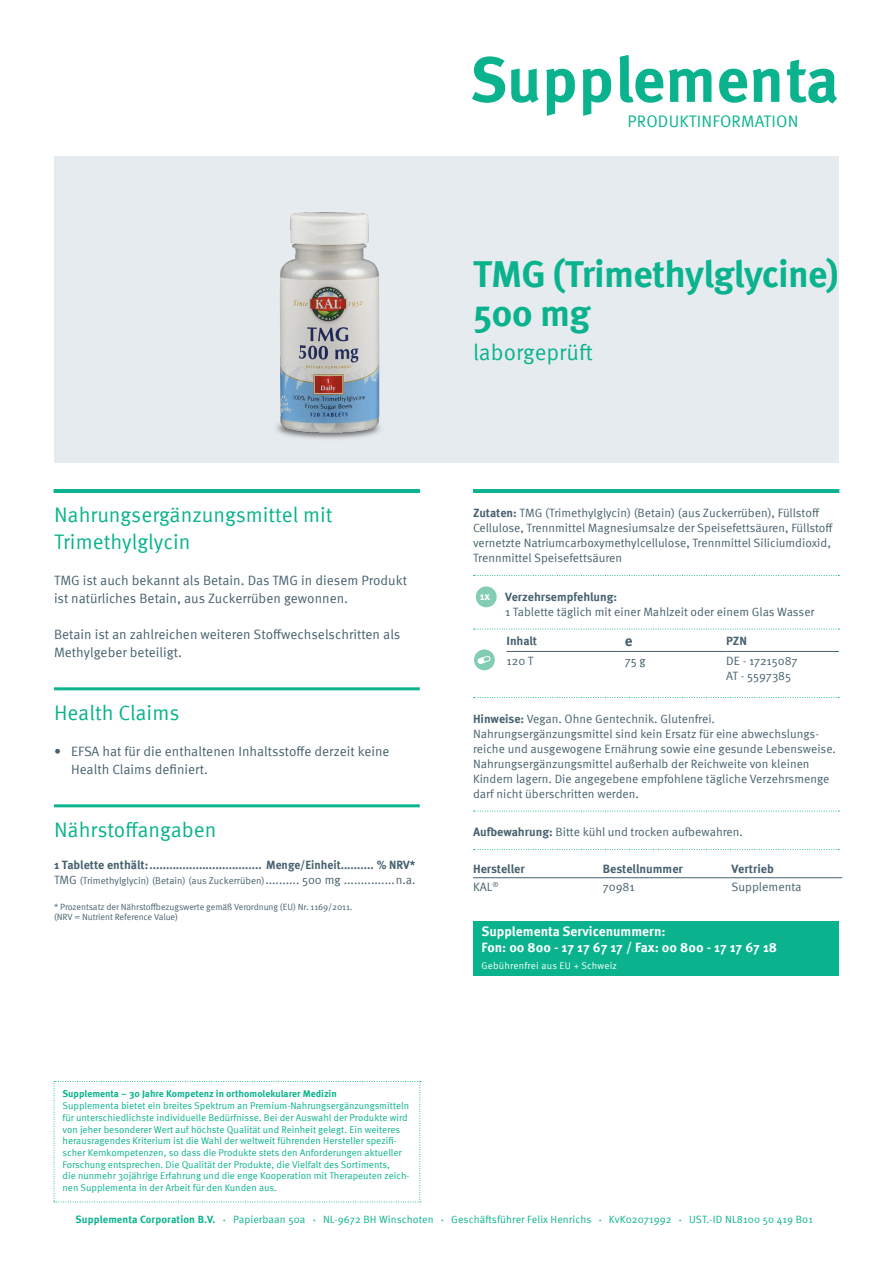
<style>
.page{position:relative;width:893px;height:1263px;background:#fff}
.page>*{position:absolute;margin:0;border:0;box-sizing:border-box;transform-origin:0 0}
.Produkt_Titel{font:700 63.45px "Meta Pro";color:#0ab38d}
.Produkt_Titel-2{font:700 37.5px/39px "Meta Pro";letter-spacing:-.02em;color:#0ab38d}
.Produkt_Subline{font:22.5px "Meta Pro";color:#0ab38d}
.Headline-Grün{font:21px/27px "Meta Pro";color:#0ab38d}
.t1{font:16.65px "Meta Pro";letter-spacing:.01em;color:#0ab38d}
.Nährstoffangaben{font:700 15px "Meta Pro";color:#46616e}
.Fließtext{font:13.5px/18px "Meta Pro";color:#46616e}
.Servicenummern{font:700 13.5px/16.2px "Meta Pro";color:#fff}
.Nährstoffangaben-2{font:700 12.15px "Meta Pro";color:#46616e}
.Nährstoffangaben-3{font:12.15px "Meta Pro";color:#46616e}
.Fließtext_klein{font:12.15px "Meta Pro";letter-spacing:-.005em;color:#46616e}
.Fließtext_klein_mit{font:12px/15px "Meta Pro";color:#46616e}
.Nährstoffangaben-4{font:700 12px "Meta Pro";color:#46616e}
.Nährstoffangaben-5{font:12px/15px "Meta Pro";letter-spacing:-.005em;color:#46616e}
.Fließtext-2{font:700 10.95px "Meta Pro";color:#fff}
.t2{font:10.5px "Meta Pro";letter-spacing:.01em;color:#0ab38d}
.t3{font:700 10.5px "Meta Pro";letter-spacing:.01em;color:#0ab38d}
.Supplementa_Text_Kle{font:9.75px/11.7px "Meta Pro";color:#0ab38d}
.Nährstoffangaben-6{font:9.75px "Meta Pro";color:#46616e}
.Servicenummern-2{font:9.75px "Meta Pro";letter-spacing:.02em;color:#fff}
.Nährstoffangaben-7{font:9px/10.5px "Meta Pro";letter-spacing:-.01em;color:#46616e}
.s1{font-size:12px}
.s2{font-weight:700}
.s3{font-size:4.5px}
</style>
<div class="page">
<div style="left:54px;top:156px;width:785px;height:306px;background:#e6ebef"></div>
<hr style="left:54px;top:687px;width:366px;height:3px;background:#0ab38d">
<hr style="left:54px;top:804px;width:366px;height:3px;background:#0ab38d">
<svg style="left:473px;top:575px;width:366px;height:1px"></svg>
<svg style="left:473px;top:629px;width:366px;height:1px"></svg>
<svg style="left:473px;top:697px;width:366px;height:1px"></svg>
<svg style="left:473px;top:811px;width:366px;height:1px"></svg>
<svg style="left:473px;top:849px;width:366px;height:1px"></svg>
<div style="left:473px;top:922px;width:366px;height:54px;background:#0ab38d"></div>
<div style="left:476px;top:586px;width:21px;height:21px;background:#83cdb5;border-radius:50%"></div>
<hr style="left:506px;top:651px;width:113px;height:1px;background:#46616e">
<hr style="left:619px;top:651px;width:107px;height:1px;background:#46616e">
<hr style="left:726px;top:651px;width:113px;height:1px;background:#46616e">
<div style="left:474px;top:649px;width:21px;height:21px;background:#83cdb5;border-radius:50%"></div>
<svg style="left:478px;top:656px;width:12px;height:8px"></svg>
<hr style="left:473px;top:877px;width:124px;height:1px;background:#46616e">
<hr style="left:597px;top:877px;width:129px;height:1px;background:#46616e">
<hr style="left:726px;top:877px;width:116px;height:1px;background:#46616e">
<hr style="left:473px;top:489px;width:366px;height:3px;background:#0ab38d">
<svg style="left:54px;top:1081px;width:367px;height:121px"></svg>
<hr style="left:54px;top:489px;width:366px;height:3px;background:#0ab38d">
<img style="left:276px;top:212px;width:104px;height:227px">
<p class="Produkt_Titel" style="left:470px;top:30px;width:371px">Supplementa</p>
<p class="t1" style="left:628px;top:109px;width:172px">PRODUKTINFORMATION</p>
<p class="Headline-Grün" style="left:54px;top:500px;width:280px">Nahrungsergänzungsmittel mit<br>Trimethylglycin</p>
<p class="Fließtext" style="left:54px;top:570px;width:354px">TMG ist auch bekannt als Betain. Das TMG in diesem Produkt ist natürliches Betain, aus Zuckerrüben gewonnen.</p>
<p class="Fließtext" style="left:54px;top:624px;width:348px">Betain ist an zahlreichen weiteren Stoffwechselschritten als<br>Methylgeber beteiligt.</p>
<p class="Headline-Grün" style="left:54px;top:698px;width:127px">Health Claims</p>
<p class="Fließtext" style="left:71px;top:741px;width:320px;text-indent:-17px">• EFSA hat für die enthaltenen Inhaltsstoffe derzeit keine<br>Health Claims definiert.</p>
<p class="Headline-Grün" style="left:54px;top:815px;width:164px">Nährstoffangaben</p>
<p class="Nährstoffangaben-4" style="left:54px;top:856px;width:363px">1 Tablette enthält:.................................. Menge/Einheit.......... % NRV*</p>
<p class="Nährstoffangaben-6" style="left:54px;top:874px;width:363px"><span class="s1">TMG</span> (Trimethylglycin) (Betain) (aus Zuckerrüben)<span class="s1">.......... 500 mg ...............n.a.</span></p>
<p class="Nährstoffangaben-7" style="left:54px;top:901px;width:300px">* Prozentsatz der Nährstoffbezugswerte gemäß Verordnung (EU) Nr. 1169/2011. (NRV = Nutrient Reference Value)</p>
<p class="Supplementa_Text_Kle" style="left:63px;top:1087px;width:348px"><span class="s2">Supplementa – 30 Jahre Kompetenz in orthomolekularer Medizin<br></span>Supplementa bietet ein breites Spektrum an Premium-Nahrungsergänzungsmitteln für unterschiedlichste individuelle Bedürfnisse. Bei der Auswahl der Produkte wird von jeher besonderer Wert auf höchste Qualität und Reinheit gelegt. Ein weiteres herausragendes Kriterium ist die Wahl der weltweit führenden Hersteller spezifi&shy;scher Kernkompetenzen, so dass die Produkte stets den Anforderungen aktueller Forschung entsprechen. Die Qualität der Produkte, die Vielfalt des Sortiments,<br>die nunmehr 30jährige Erfahrung und die enge Kooperation mit Therapeuten zeich&shy;nen Supplementa in der Arbeit für den Kunden aus.</p>
<p class="Produkt_Titel-2" style="left:473px;top:252px;width:367px">TMG (Trimethylglycine)<br>500 mg</p>
<p class="Produkt_Subline" style="left:473px;top:336px;width:121px">laborgeprüft</p>
<p class="Fließtext_klein_mit" style="left:473px;top:505px;width:362px"><span class="s2">Zutaten:</span> TMG (Trimethylglycin) (Betain) (aus Zuckerrüben), Füllstoff Cellulose, Trennmittel Magnesiumsalze der Speisefettsäuren, Füllstoff vernetzte Natriumcarboxymethylcellulose, Trennmittel Siliciumdioxid, Trennmittel Speisefettsäuren</p>
<p class="Fließtext-2" style="left:480px;top:588px;width:12px">1x</p>
<p class="Fließtext_klein_mit" style="left:505px;top:588px;width:311px"><span class="s2">Verzehrsempfehlung:<br></span>1 Tablette täglich mit einer Mahlzeit oder einem Glas Wasser</p>
<p class="Nährstoffangaben-4" style="left:506px;top:631px;width:32px">Inhalt</p>
<p class="Nährstoffangaben" style="left:625px;top:629px;width:9px">e</p>
<p class="Nährstoffangaben-4" style="left:726px;top:631px;width:22px">PZN</p>
<p class="Nährstoffangaben-5" style="left:506px;top:652px;width:28px">120 T</p>
<p class="Nährstoffangaben-5" style="left:625px;top:652px;width:22px">75 g</p>
<p class="Nährstoffangaben-5" style="left:726px;top:652px;width:73px">DE - 17215087<br>AT - 5597385</p>
<p class="Fließtext_klein_mit" style="left:473px;top:710px;width:364px"><span class="s2">Hinweise:</span> Vegan. Ohne Gentechnik. Glutenfrei.<br>Nahrungsergänzungsmittel sind kein Ersatz für eine abwechslungs&shy;reiche und ausgewogene Ernährung sowie eine gesunde Lebensweise.<br>Nahrungsergänzungsmittel außerhalb der Reichweite von kleinen Kindern lagern. Die angegebene empfohlene tägliche Verzehrsmenge darf nicht überschritten werden.</p>
<p class="Fließtext_klein_mit" style="left:473px;top:824px;width:271px"><span class="s2">Aufbewahrung:</span> Bitte kühl und trocken aufbewahren.</p>
<p class="Nährstoffangaben-2" style="left:473px;top:860px;width:53px">Hersteller</p>
<p class="Nährstoffangaben-2" style="left:603px;top:860px;width:82px">Bestellnummer</p>
<p class="Nährstoffangaben-2" style="left:732px;top:860px;width:44px">Vertrieb</p>
<p class="Nährstoffangaben-3" style="left:473px;top:878px;width:27px">KAL<sup>®</sup></p>
<p class="Fließtext_klein" style="left:603px;top:878px;width:34px">70981</p>
<p class="Nährstoffangaben-3" style="left:732px;top:878px;width:71px">Supplementa</p>
<p class="Servicenummern" style="left:482px;top:922px;width:297px">Supplementa Servicenummern:<br>Fon: 00 800 - 17 17 67 17 / Fax: 00 800 - 17 17 67 18</p>
<p class="Servicenummern-2" style="left:482px;top:958px;width:137px">Gebührenfrei aus EU + Schweiz</p>
<p class="t3" style="left:76px;top:1211px;width:141px">Supplementa Corporation B.V.</p>
<p class="t2" style="left:223px;top:1211px;width:84px"><span class="s3">•</span> Papierbaan 50a</p>
<p class="t2" style="left:313px;top:1211px;width:122px"><span class="s3">•</span> NL-9672 BH Winschoten</p>
<p class="t2" style="left:441px;top:1211px;width:152px"><span class="s3">•</span> Geschäftsführer Felix Henrichs</p>
<p class="t2" style="left:599px;top:1211px;width:74px"><span class="s3">•</span> KvK02071992</p>
<p class="t2" style="left:679px;top:1211px;width:135px"><span class="s3">•</span> UST.-ID NL8100 50 419 B01</p>
</div>
